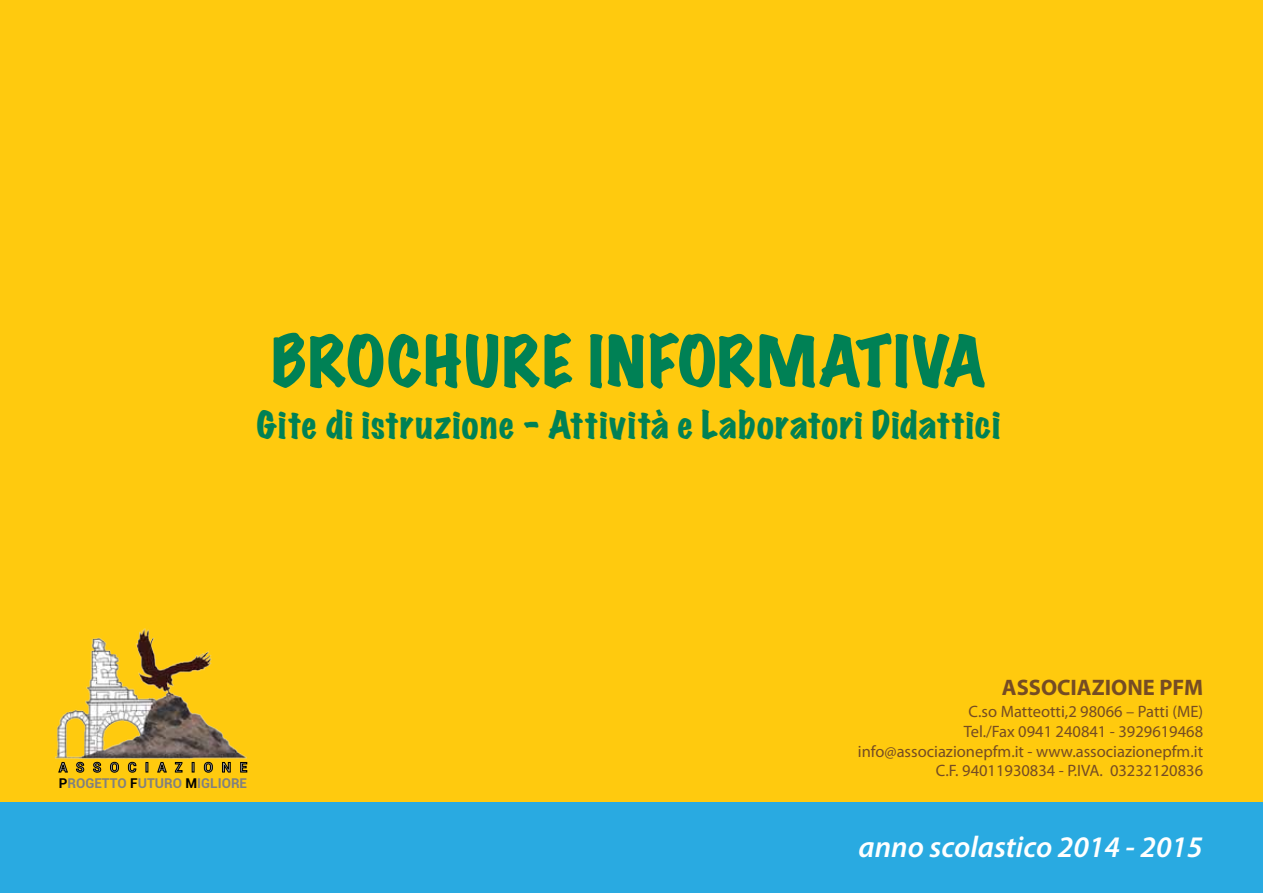
<style>
.page{position:relative;width:1263px;height:893px;background:#fff}
.page>*{position:absolute;margin:0;border:0;box-sizing:border-box;transform-origin:0 0}
.t1{font:expanded 63px "Marker Felt";letter-spacing:.035em;color:#008155}
.t2{font:expanded 34.5px "Marker Felt";letter-spacing:.03em;color:#008155}
.t3{font:italic 600 30px "Myriad Pro";color:#fff}
.t4{font:700 22.5px "Myriad Pro";color:#754c24}
.t5{font:16.5px/19.8px "Myriad Pro";color:#754c24;text-align:right}
.t6{font:700 13.5px/16.2px "Roboto";color:#808080}
.s1{color:#989898}
.s2{color:#000}
</style>
<div class="page">
<div style="left:0;top:0;width:1263px;height:804px;background:#ffca0e"></div>
<div style="left:0;top:803px;width:1263px;height:90px;background:#29aae1"></div>
<img style="left:55px;top:628px;width:192px;height:131px">
<svg style="left:58px;top:762px;width:10px;height:10px"></svg>
<svg style="left:76px;top:762px;width:8px;height:10px"></svg>
<svg style="left:93px;top:762px;width:8px;height:10px"></svg>
<svg style="left:110px;top:762px;width:9px;height:10px"></svg>
<svg style="left:128px;top:762px;width:8px;height:10px"></svg>
<svg style="left:146px;top:762px;width:2px;height:10px"></svg>
<svg style="left:157px;top:762px;width:10px;height:10px"></svg>
<svg style="left:175px;top:762px;width:7px;height:10px"></svg>
<svg style="left:192px;top:762px;width:2px;height:10px"></svg>
<svg style="left:204px;top:762px;width:9px;height:10px"></svg>
<svg style="left:222px;top:762px;width:9px;height:10px"></svg>
<svg style="left:240px;top:762px;width:7px;height:10px"></svg>
<h1 class="t1" style="left:272px;top:312px;width:715px">BROCHURE INFORMATIVA</h1>
<h2 class="t2" style="left:257px;top:397px;width:745px">Gite di istruzione - Attività e Laboratori Didattici</h2>
<p class="t6" style="left:59px;top:759px;width:190px"><span class="s1">ASSOCIAZIONE<br></span><span class="s2">P</span>ROGETTO <span class="s2">F</span>UTURO <span class="s2">M</span>IGLIORE</p>
<h3 class="t4" style="left:1002px;top:672px;width:203px">ASSOCIAZIONE PFM</h3>
<p class="t5" style="left:858px;top:701px;width:347px">C.so Matteotti,2 98066 – Patti (ME)<br>Tel./Fax 0941 240841 - 3929619468 info@associazionepfm.it - www.associazionepfm.it C.F. 94011930834 - P.IVA. 03232120836</p>
<h3 class="t3" style="left:858px;top:827px;width:346px">anno scolastico 2014 - 2015</h3>
</div>
